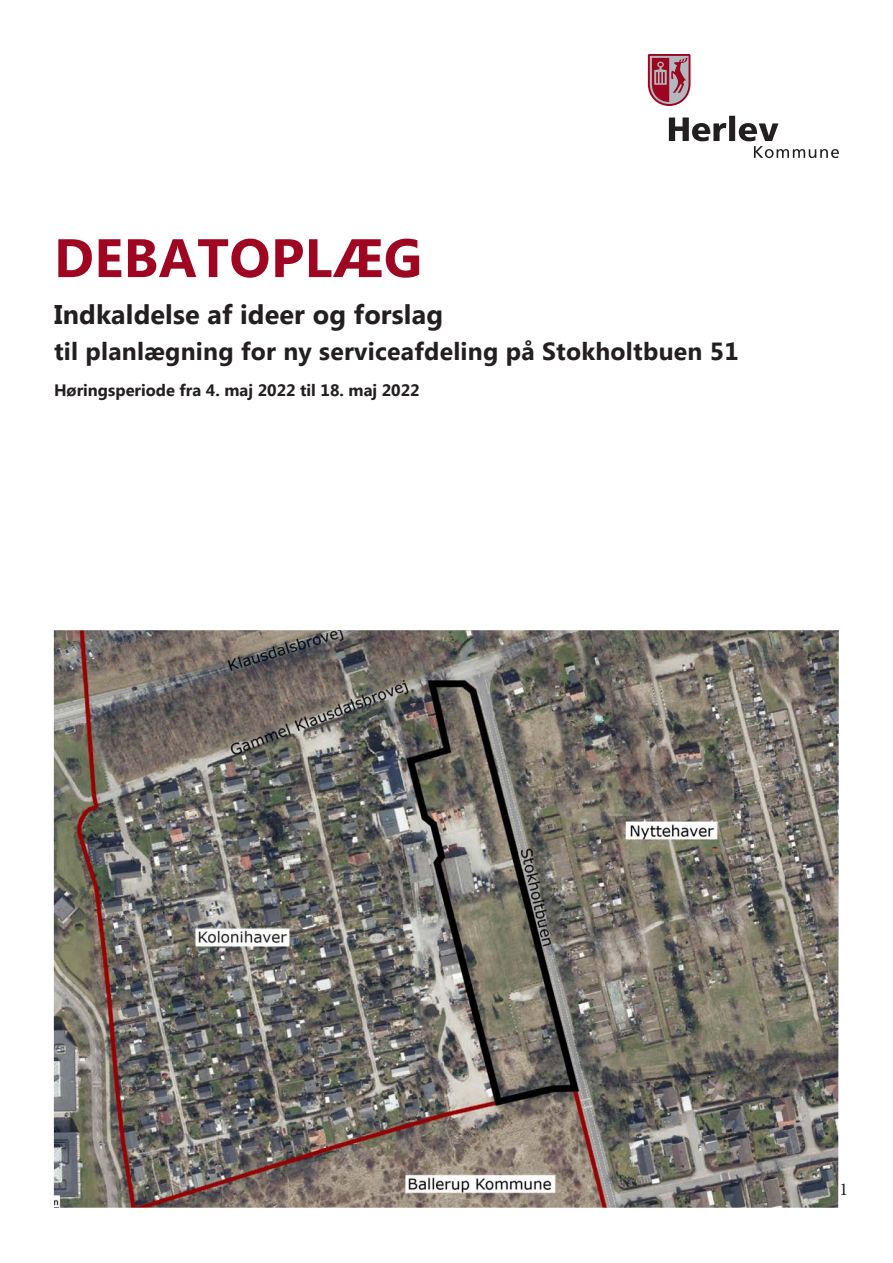
<style>
.page{position:relative;width:893px;height:1263px;background:#fff}
.page>*{position:absolute;margin:0;border:0;box-sizing:border-box;transform-origin:0 0}
.rød_overskrift{font:700 54px "Myanmar Text";letter-spacing:.01em;color:#9e0621}
.brød_overskrift{font:700 27px "Myanmar Text";letter-spacing:.005em;color:#231f20}
.brød_overskrift-2{font:700 24.75px "Myanmar Text";letter-spacing:.01em;color:#231f20}
.t1{font:18px "Minion Pro";color:#231f20}
.brød_fed{font:700 16.5px "Myanmar Text";color:#231f20}
</style>
<div class="page">
<img style="left:54px;top:630px;width:785px;height:578px">
<svg style="left:669px;top:116px;width:170px;height:42px"></svg>
<svg style="left:648px;top:54px;width:42px;height:52px;background:#ad6977"></svg>
<p class="rød_overskrift" style="left:54px;top:227px;width:370px">DEBATOPLÆG</p>
<p class="brød_overskrift" style="left:54px;top:299px;width:391px">Indkaldelse af ideer og forslag</p>
<p class="brød_overskrift-2" style="left:54px;top:337px;width:686px">til planlægning for ny serviceafdeling på Stokholtbuen 51</p>
<p class="brød_fed" style="left:54px;top:381px;width:367px">Høringsperiode fra 4. maj 2022 til 18. maj 2022</p>
<p class="t1" style="left:839px;top:1177px;width:10px">1</p>
</div>
